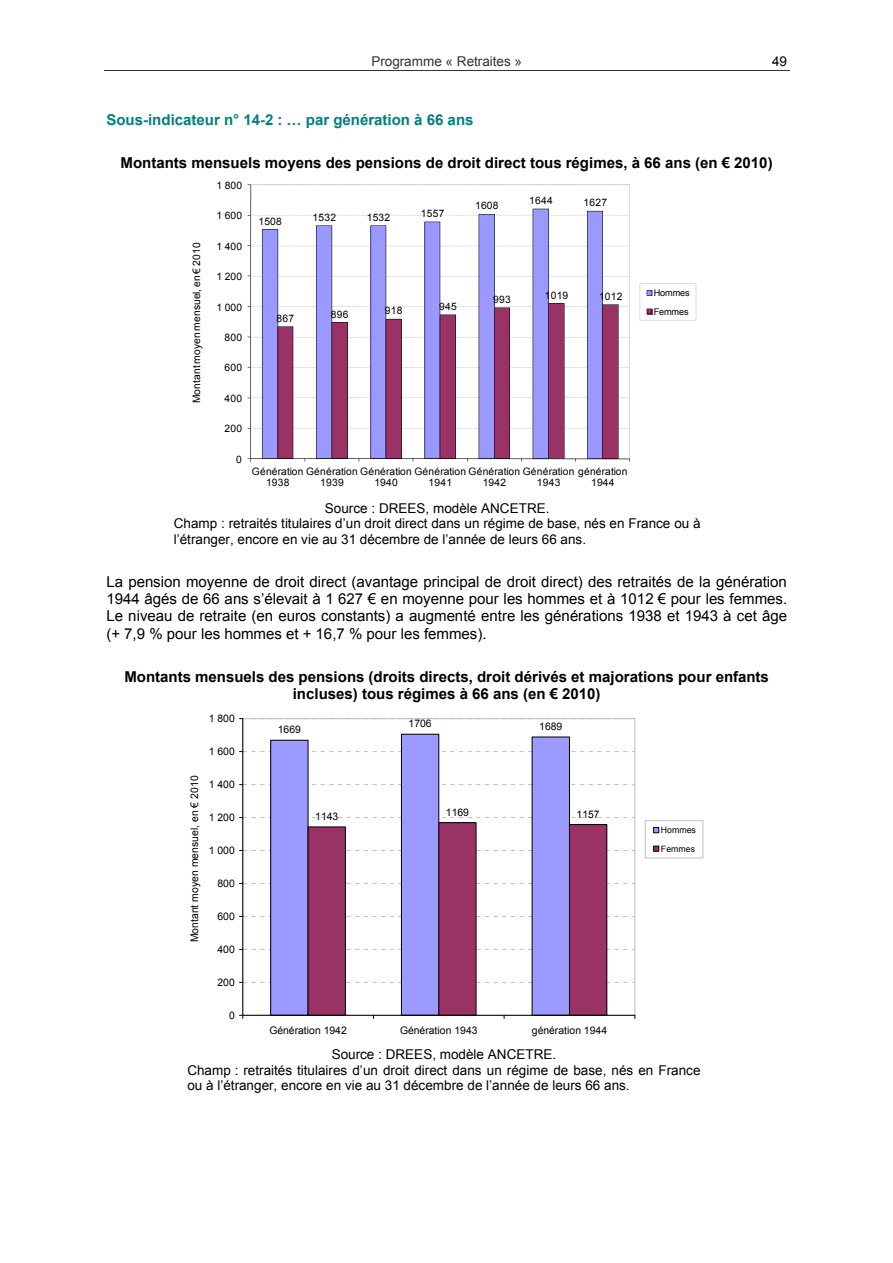
<style>
.page{position:relative;width:893px;height:1263px;background:#fff}
.page>*{position:absolute;margin:0;border:0;box-sizing:border-box;transform-origin:0 0}
.t1{font:15px/17.2px "Arial";color:#000;text-align:justify}
.t2{font:700 15px/17.2px "Arial";color:#000;text-align:center}
.t3{font:700 15px "Arial";color:#008080}
.t4{font:13.5px/15.6px "Arial";color:#000}
.t5{font:13.5px "Arial";color:#333}
.t6{font:10.5px "Arial";color:#000}
.t7{font:10.2px/11.4px "Arial";letter-spacing:.025em;color:#000}
.t8{font:9.15px/18.3px "Arial";letter-spacing:-.02em;color:#000}
.t9{font:8.7px/18.6px "Arial";letter-spacing:.005em;color:#000}
</style>
<div class="page">
<hr style="left:104px;top:70px;width:685px;height:1px;background:#333">
<svg style="left:248px;top:184px;width:382px;height:278px"></svg>
<div style="left:640px;top:284px;width:56px;height:37px;background:#e0e0e0"></div>
<svg style="left:639px;top:283px;width:57px;height:37px;background:#f7f6f8"></svg>
<div style="left:271px;top:740px;width:37px;height:275px;background:#9a9aff"></div>
<div style="left:270px;top:740px;width:38px;height:275px;border:1px solid #000"></div>
<div style="left:401px;top:734px;width:38px;height:281px;background:#9a9aff"></div>
<div style="left:401px;top:734px;width:38px;height:281px;border:1px solid #000"></div>
<div style="left:532px;top:737px;width:37px;height:278px;background:#9a9aff"></div>
<div style="left:308px;top:827px;width:37px;height:188px;background:#9a3365"></div>
<div style="left:308px;top:827px;width:38px;height:188px;border:1px solid #000"></div>
<div style="left:439px;top:823px;width:37px;height:192px;background:#9a3365"></div>
<div style="left:438px;top:822px;width:38px;height:193px;border:1px solid #000"></div>
<div style="left:569px;top:825px;width:38px;height:190px;background:#9a3365"></div>
<div style="left:569px;top:824px;width:38px;height:191px;border:1px solid #000"></div>
<hr style="left:242px;top:719px;width:1px;height:296px;background:#000">
<svg style="left:239px;top:982px;width:395px;height:1px"></svg>
<svg style="left:239px;top:949px;width:395px;height:1px"></svg>
<svg style="left:239px;top:916px;width:395px;height:1px"></svg>
<svg style="left:239px;top:883px;width:395px;height:1px"></svg>
<svg style="left:239px;top:850px;width:395px;height:1px"></svg>
<svg style="left:239px;top:817px;width:395px;height:1px"></svg>
<svg style="left:239px;top:784px;width:395px;height:1px"></svg>
<svg style="left:239px;top:751px;width:395px;height:1px"></svg>
<svg style="left:239px;top:718px;width:395px;height:1px"></svg>
<hr style="left:243px;top:1015px;width:391px;height:1px;background:#000">
<div style="left:645px;top:821px;width:58px;height:37px;background:#fff;border:1px solid #c0c0c0"></div>
<svg style="left:653px;top:827px;width:6px;height:6px"></svg>
<svg style="left:653px;top:846px;width:6px;height:6px"></svg>
<p class="t5" style="left:371px;top:53px;width:152px">Programme « Retraites »</p>
<p class="t4" style="left:772px;top:53px;width:16px">49</p>
<p class="t3" style="left:106px;top:111px;width:368px">Sous-indicateur n° 14-2 : … par génération à 66 ans</p>
<p class="t2" style="left:121px;top:154px;width:653px">Montants mensuels moyens des pensions de droit direct tous régimes, à 66 ans (en € 2010)</p>
<p class="t7" style="left:191px;top:403px;width:163px;rotate:-90deg">Montant moyen mensuel, en € 2010</p>
<p class="t7" style="left:216px;top:180px;width:27px">1 800</p>
<p class="t7" style="left:216px;top:210px;width:27px">1 600</p>
<p class="t7" style="left:216px;top:240px;width:27px">1 400</p>
<p class="t7" style="left:216px;top:271px;width:27px">1 200</p>
<p class="t7" style="left:216px;top:301px;width:27px">1 000</p>
<p class="t7" style="left:224px;top:332px;width:19px">800</p>
<p class="t7" style="left:224px;top:362px;width:19px">600</p>
<p class="t7" style="left:224px;top:393px;width:19px">400</p>
<p class="t7" style="left:224px;top:423px;width:19px">200</p>
<p class="t7" style="left:236px;top:453px;width:7px">0</p>
<p class="t7" style="left:258px;top:215px;width:25px">1508</p>
<p class="t7" style="left:312px;top:212px;width:25px">1532</p>
<p class="t7" style="left:367px;top:212px;width:25px">1532</p>
<p class="t7" style="left:421px;top:208px;width:25px">1557</p>
<p class="t7" style="left:475px;top:200px;width:25px">1608</p>
<p class="t7" style="left:529px;top:195px;width:25px">1644</p>
<p class="t7" style="left:583px;top:197px;width:25px">1627</p>
<p class="t7" style="left:276px;top:313px;width:19px">867</p>
<p class="t7" style="left:331px;top:308px;width:19px">896</p>
<p class="t7" style="left:385px;top:305px;width:19px">918</p>
<p class="t7" style="left:439px;top:301px;width:19px">945</p>
<p class="t7" style="left:493px;top:294px;width:19px">993</p>
<p class="t7" style="left:545px;top:290px;width:25px">1019</p>
<p class="t7" style="left:599px;top:291px;width:25px">1012</p>
<p class="t7" style="left:266px;top:466px;width:363px;text-indent:-14px">Génération Génération Génération Génération Génération Génération génération<br>1938</p>
<p class="t7" style="left:320px;top:477px;width:25px">1939</p>
<p class="t7" style="left:374px;top:477px;width:25px">1940</p>
<p class="t7" style="left:428px;top:477px;width:25px">1941</p>
<p class="t7" style="left:482px;top:477px;width:25px">1942</p>
<p class="t7" style="left:537px;top:477px;width:25px">1943</p>
<p class="t7" style="left:591px;top:477px;width:25px">1944</p>
<p class="t8" style="left:653px;top:284px;width:37px">Hommes<br>Femmes</p>
<p class="t4" style="left:174px;top:500px;width:528px;text-indent:151px">Source : DREES, modèle ANCETRE.<br>Champ : retraités titulaires d’un droit direct dans un régime de base, nés en France ou à l’étranger, encore en vie au 31 décembre de l’année de leurs 66 ans.</p>
<p class="t1" style="left:106px;top:573px;width:682px">La pension moyenne de droit direct (avantage principal de droit direct) des retraités de la génération 1944 âgés de 66 ans s’élevait à 1 627 € en moyenne pour les hommes et à 1012 € pour les femmes.<br>Le niveau de retraite (en euros constants) a augmenté entre les générations 1938 et 1943 à cet âge (+ 7,9 % pour les hommes et + 16,7 % pour les femmes).</p>
<p class="t2" style="left:124px;top:668px;width:646px">Montants mensuels des pensions (droits directs, droit dérivés et majorations pour enfants incluses) tous régimes à 66 ans (en € 2010)</p>
<p class="t6" style="left:278px;top:724px;width:25px">1669</p>
<p class="t6" style="left:209px;top:713px;width:28px">1 800</p>
<p class="t6" style="left:408px;top:718px;width:25px">1706</p>
<p class="t6" style="left:539px;top:721px;width:25px">1689</p>
<p class="t6" style="left:188px;top:942px;width:168px;rotate:-90deg">Montant moyen mensuel, en € 2010</p>
<p class="t6" style="left:209px;top:746px;width:28px">1 600</p>
<p class="t6" style="left:209px;top:779px;width:28px">1 400</p>
<p class="t6" style="left:209px;top:811px;width:28px">1 200</p>
<p class="t6" style="left:209px;top:845px;width:28px">1 000</p>
<p class="t6" style="left:217px;top:877px;width:19px">800</p>
<p class="t6" style="left:217px;top:910px;width:19px">600</p>
<p class="t6" style="left:217px;top:943px;width:19px">400</p>
<p class="t6" style="left:217px;top:976px;width:19px">200</p>
<p class="t6" style="left:229px;top:1009px;width:7px">0</p>
<p class="t6" style="left:315px;top:811px;width:25px">1143</p>
<p class="t6" style="left:446px;top:806px;width:25px">1169</p>
<p class="t6" style="left:576px;top:808px;width:25px">1157</p>
<p class="t6" style="left:269px;top:1024px;width:79px">Génération 1942</p>
<p class="t6" style="left:400px;top:1024px;width:79px">Génération 1943</p>
<p class="t6" style="left:532px;top:1024px;width:77px">génération 1944</p>
<p class="t9" style="left:661px;top:821px;width:37px">Hommes<br>Femmes</p>
<p class="t4" style="left:187px;top:1047px;width:514px;text-indent:144px">Source : DREES, modèle ANCETRE.<br>Champ : retraités titulaires d’un droit direct dans un régime de base, nés en France ou à l’étranger, encore en vie au 31 décembre de l’année de leurs 66 ans.</p>
</div>
